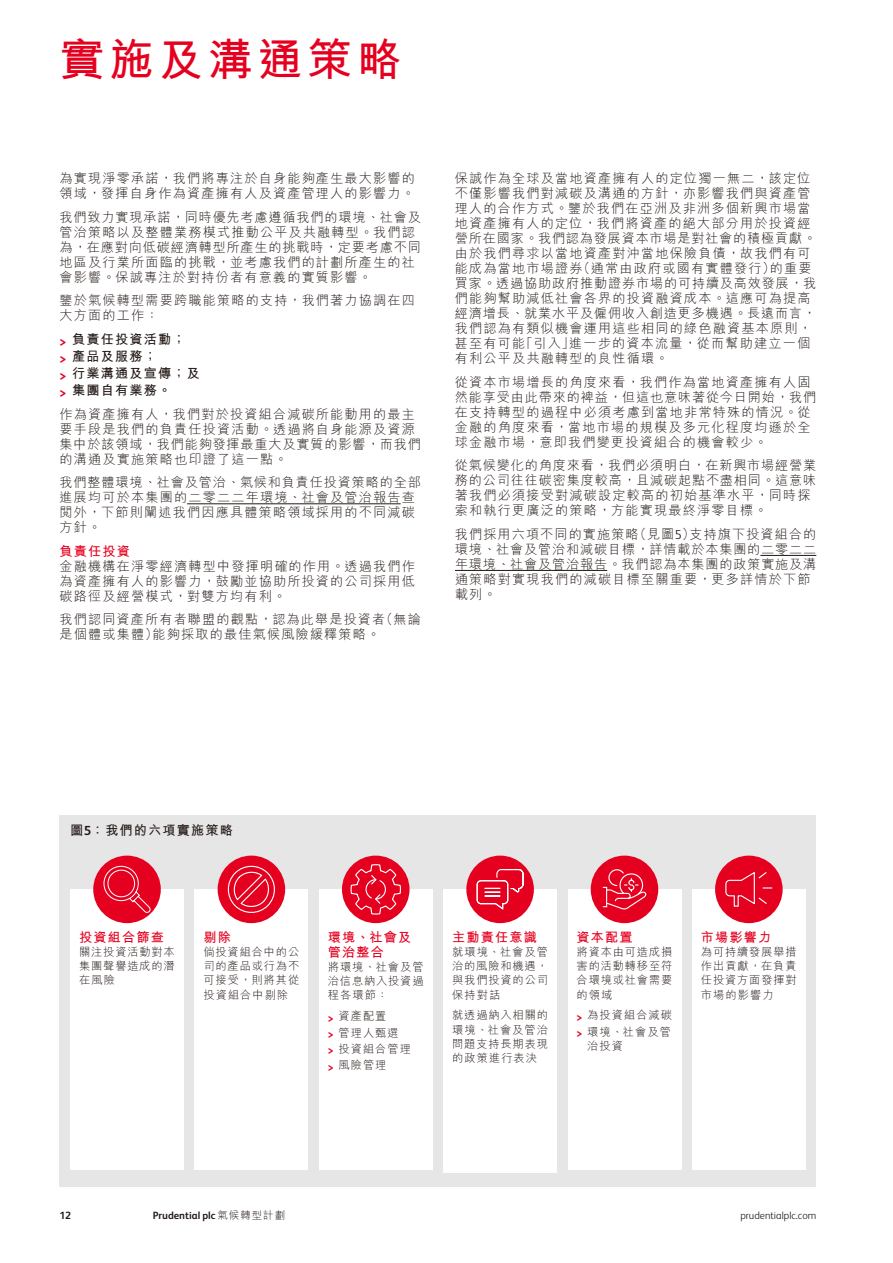
<style>
.page{position:relative;width:893px;height:1263px;background:#fff}
.page>*{position:absolute;margin:0;border:0;box-sizing:border-box;transform-origin:0 0}
.t1{font:700 45px "M Hei HK";letter-spacing:.1em;color:#e60020}
.t2{font:300 13.2px/15px "M Hei HK";letter-spacing:.09em;color:#231916}
.t3{font:300 13.2px/15px "M Hei HK";letter-spacing:.065em;color:#231916}
.t4{font:700 13.2px/17.1px "M Hei HK";letter-spacing:.09em;color:#231916}
.t5{font:700 13.2px/15px "M Hei HK";letter-spacing:.09em;color:#e60020}
.t6{font:300 11.25px/14.2px "M Hei HK";letter-spacing:.075em;color:#231916;text-align:justify}
.t7{font:700 10.5px "FS Albert Pro";color:#231916}
.t8{font:300 10.5px "FS Albert Pro";color:#231916}
.s1{font-family:"FS Albert Pro";color:#e60020}
.s2{font-family:"FS Albert Pro"}
.s3{font-family:"FS Albert Pro";font-weight:700;color:#e60020}
.s4{font-family:"M Hei HK";font-weight:300}
</style>
<div class="page">
<hr style="left:187px;top:503px;width:214px;height:1px;background:#231916">
<hr style="left:760px;top:555px;width:56px;height:1px;background:#231916">
<hr style="left:455px;top:570px;width:152px;height:1px;background:#231916">
<div style="left:60px;top:815px;width:756px;height:371px;background:#e6e6e6"></div>
<div style="left:70px;top:889px;width:114px;height:281px;background:#fff"></div>
<div style="left:194px;top:889px;width:114px;height:281px;background:#fff"></div>
<div style="left:319px;top:889px;width:114px;height:281px;background:#fff"></div>
<div style="left:443px;top:889px;width:114px;height:284px;background:#fff"></div>
<div style="left:568px;top:889px;width:113px;height:281px;background:#fff"></div>
<div style="left:692px;top:889px;width:114px;height:281px;background:#fff"></div>
<div style="left:93px;top:855px;width:68px;height:68px;background:#e60020;border-radius:50%"></div>
<div style="left:218px;top:855px;width:67px;height:68px;background:#e60020;border-radius:50%"></div>
<div style="left:342px;top:855px;width:67px;height:68px;background:#e60020;border-radius:50%"></div>
<div style="left:466px;top:855px;width:68px;height:68px;background:#e60020;border-radius:50%"></div>
<div style="left:591px;top:855px;width:67px;height:68px;background:#e60020;border-radius:50%"></div>
<div style="left:715px;top:855px;width:68px;height:68px;background:#e60020;border-radius:50%"></div>
<svg style="left:103px;top:865px;width:49px;height:49px"></svg>
<svg style="left:224px;top:862px;width:54px;height:53px"></svg>
<svg style="left:350px;top:863px;width:52px;height:52px"></svg>
<svg style="left:476px;top:869px;width:48px;height:41px"></svg>
<svg style="left:606px;top:869px;width:41px;height:41px"></svg>
<div style="left:603px;top:887px;width:4px;height:20px;border:1px solid #fff"></div>
<svg style="left:725px;top:872px;width:48px;height:35px"></svg>
<h1 class="t1" style="left:60px;top:27px;width:343px">實施及溝通策略</h1>
<p class="t2" style="left:60px;top:171px;width:357px">為實現淨零承諾，我們將專注於自身能夠產生最大影響的領域，發揮自身作為資產擁有人及資產管理人的影響力。</p>
<p class="t2" style="left:60px;top:209px;width:363px">我們致力實現承諾，同時優先考慮遵循我們的環境、社會及管治策略以及整體業務模式推動公平及共融轉型。我們認為，在應對向低碳經濟轉型所產生的挑戰時，定要考慮不同地區及行業所面臨的挑戰，並考慮我們的計劃所產生的社會影響。保誠專注於對持份者有意義的實質影響。</p>
<p class="t2" style="left:60px;top:293px;width:357px">鑒於氣候轉型需要跨職能策略的支持，我們著力協調在四大方面的工作：</p>
<p class="t4" style="left:60px;top:329px;width:142px"><span class="s1">&gt;</span> 負責任投資活動；<br><span class="s1">&gt;</span> 產品及服務；<br><span class="s1">&gt;</span> 行業溝通及宣傳；及<span class="s1">&gt;</span> 集團自有業務。</p>
<p class="t2" style="left:60px;top:406px;width:363px">作為資產擁有人，我們對於投資組合減碳所能動用的最主要手段是我們的負責任投資活動。透過將自身能源及資源集中於該領域，我們能夠發揮最重大及實質的影響，而我們的溝通及實施策略也印證了這一點。</p>
<p class="t2" style="left:60px;top:474px;width:363px">我們整體環境、社會及管治、氣候和負責任投資策略的全部進展均可於本集團的二零二二年環境、社會及管治報告查閱外，下節則闡述我們因應具體策略領域採用的不同減碳方針。</p>
<p class="t5" style="left:60px;top:542px;width:72px">負責任投資</p>
<p class="t2" style="left:60px;top:558px;width:357px;text-align:justify">金融機構在淨零經濟轉型中發揮明確的作用。透過我們作為資產擁有人的影響力，鼓勵並協助所投資的公司採用低碳路徑及經營模式，對雙方均有利。</p>
<p class="t2" style="left:60px;top:611px;width:363px">我們認同資產所有者聯盟的觀點，認為此舉是投資者（無論是個體或集體）能夠採取的最佳氣候風險緩釋策略。</p>
<p class="t2" style="left:455px;top:171px;width:363px">保誠作為全球及當地資產擁有人的定位獨一無二，該定位不僅影響我們對減碳及溝通的方針，亦影響我們與資產管理人的合作方式。鑒於我們在亞洲及非洲多個新興市場當地資產擁有人的定位，我們將資產的絕大部分用於投資經營所在國家。我們認為發展資本市場是對社會的積極貢獻。由於我們尋求以當地資產對沖當地保險負債，故我們有可能成為當地市場證券（通常由政府或國有實體發行）的重要買家。透過協助政府推動證券市場的可持續及高效發展，我們能夠幫助減低社會各界的投資融資成本。這應可為提高經濟增長、就業水平及僱佣收入創造更多機遇。長遠而言，我們認為有類似機會運用這些相同的綠色融資基本原則，甚至有可能「引入」進一步的資本流量，從而幫助建立一個有利公平及共融轉型的良性循環。</p>
<p class="t2" style="left:455px;top:374px;width:363px">從資本市場增長的角度來看，我們作為當地資產擁有人固然能享受由此帶來的裨益，但這也意味著從今日開始，我們在支持轉型的過程中必須考慮到當地非常特殊的情況。從金融的角度來看，當地市場的規模及多元化程度均遜於全球金融市場，意即我們變更投資組合的機會較少。</p>
<p class="t3" style="left:455px;top:458px;width:363px">從氣候變化的角度來看，我們必須明白，在新興市場經營業務的公司往往碳密集度較高，且減碳起點不盡相同。這意味著我們必須接受對減碳設定較高的初始基準水平，同時探索和執行更廣泛的策略，方能實現最終淨零目標。</p>
<p class="t2" style="left:455px;top:526px;width:363px">我們採用六項不同的實施策略（見圖<span class="s2">5</span>）支持旗下投資組合的環境、社會及管治和減碳目標，詳情載於本集團的二零二二年環境、社會及管治報告。我們認為本集團的政策實施及溝通策略對實現我們的減碳目標至關重要，更多詳情於下節載列。</p>
<p class="t4" style="left:70px;top:820px;width:164px">圖<span class="s2">5</span>：我們的六項實施策略</p>
<p class="t5" style="left:79px;top:928px;width:86px">投資組合篩查</p>
<p class="t6" style="left:79px;top:944px;width:97px">關注投資活動對本集團聲譽造成的潛在風險</p>
<p class="t5" style="left:203px;top:928px;width:29px">剔除</p>
<p class="t6" style="left:203px;top:944px;width:97px">倘投資組合中的公司的產品或行為不可接受，則將其從投資組合中剔除</p>
<p class="t5" style="left:328px;top:928px;width:85px">環境、社會及管治整合</p>
<p class="t6" style="left:328px;top:959px;width:97px">將環境、社會及管治信息納入投資過程各環節：</p>
<p class="t6" style="left:328px;top:1007px;width:85px;line-height:16.4px;text-align:left"><span class="s3">&gt;</span> 資產配置<br><span class="s3">&gt;</span> 管理人甄選<br><span class="s3">&gt;</span> 投資組合管理<span class="s3">&gt;</span> 風險管理</p>
<p class="t5" style="left:452px;top:928px;width:86px">主動責任意識</p>
<p class="t6" style="left:452px;top:944px;width:97px">就環境、社會及管治的風險和機遇，與我們投資的公司保持對話</p>
<p class="t6" style="left:452px;top:1008px;width:97px">就透過納入相關的環境、社會及管治問題支持長期表現的政策進行表決</p>
<p class="t5" style="left:577px;top:928px;width:58px">資本配置</p>
<p class="t6" style="left:577px;top:944px;width:97px">將資本由可造成損害的活動轉移至符合環境或社會需要的領域</p>
<p class="t6" style="left:577px;top:1007px;width:97px;line-height:16.4px"><span class="s3">&gt;</span> 為投資組合減碳<span class="s3">&gt;</span> 環境、社會及管</p>
<p class="t6" style="left:587px;top:1038px;width:37px">治投資</p>
<p class="t5" style="left:701px;top:928px;width:72px">市場影響力</p>
<p class="t6" style="left:701px;top:944px;width:97px">為可持續發展舉措作出貢獻，在負責任投資方面發揮對市場的影響力</p>
<p class="t7" style="left:60px;top:1208px;width:13px">12</p>
<p class="t7" style="left:153px;top:1208px;width:134px">Prudential plc <span class="s4">氣候轉型計劃</span></p>
<p class="t8" style="left:740px;top:1208px;width:78px">prudentialplc.com</p>
</div>
